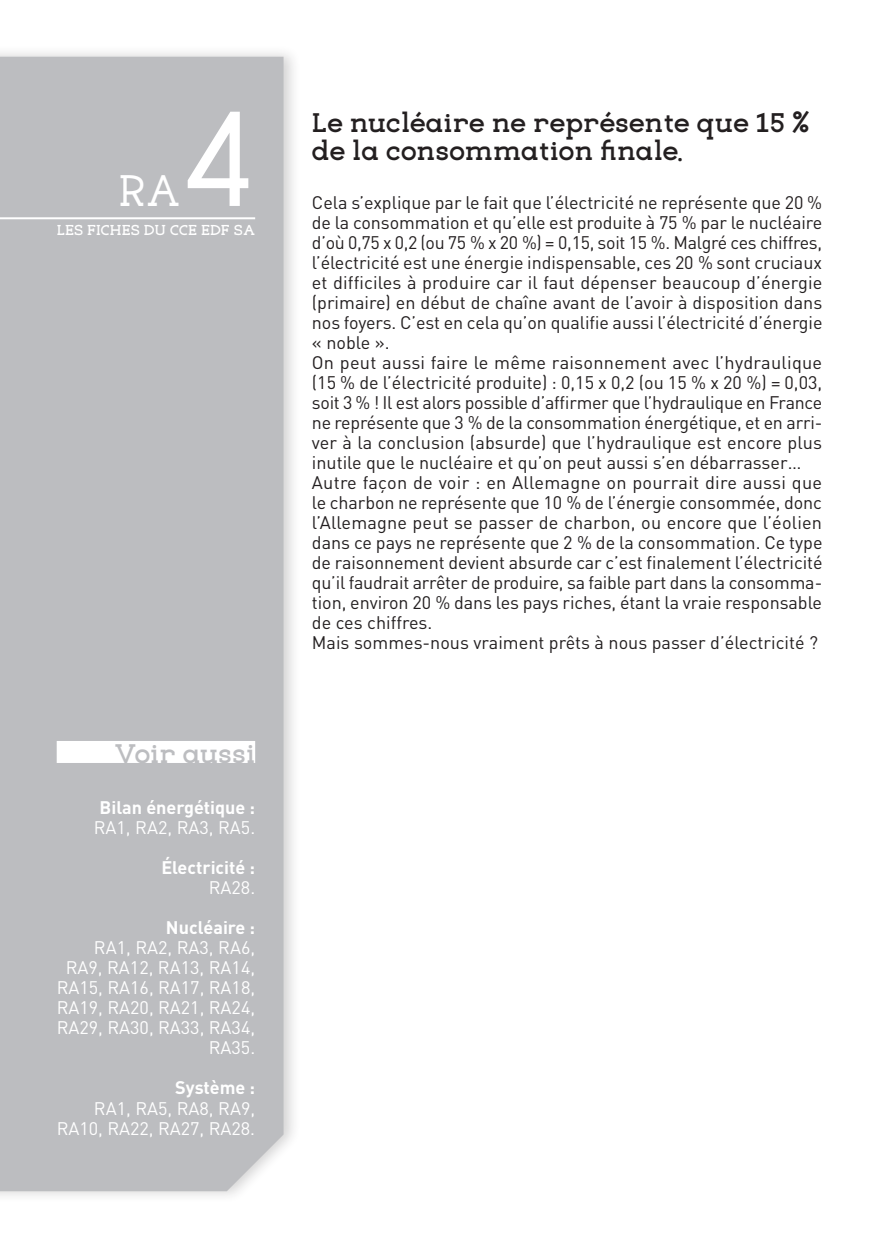
<style>
.page{position:relative;width:879px;height:1248px;background:#fff}
.page>*{position:absolute;margin:0;border:0;box-sizing:border-box;transform-origin:0 0}
.t1{font:140px "Eligible";color:#fff}
.t2{font:46px "Eligible";color:#fff}
.t3{font:700 28px/28px "Eligible";color:#231f20}
.t4{font:700 28px "Eligible";color:#bcbdc0}
.t5{font:18px/20px "DIN";letter-spacing:-.005em;color:#231f20}
.t6{font:18px/20px "DIN";color:#fff;text-align:right}
.t7{font:700 18px "DIN";color:#fff}
.t8{font:700 15px "Eligible";color:#fff}
</style>
<div class="page">
<div style="left:0;top:45px;width:302px;height:1157px;background:#231f20;opacity:.2"></div>
<div style="left:0;top:57px;width:283px;height:1134px;background:#bcbdc0"></div>
<hr style="left:0;top:217px;width:255px;height:2px;background:#fff">
<div style="left:57px;top:741px;width:198px;height:22px;background:#fff"></div>
<h1 class="t1" style="left:181px;top:33px;width:76px">4</h1>
<h3 class="t3" style="left:312px;top:107px;width:500px">Le nucléaire ne représente que 15 % de la consommation finale.</h3>
<h2 class="t2" style="left:119px;top:149px;width:64px">RA</h2>
<p class="t5" style="left:312px;top:192px;width:512px">Cela s’explique par le fait que l’électricité ne représente que 20 % de la consommation et qu’elle est produite à 75 % par le nucléaire d’où 0,75 x 0,2 (ou 75 % x 20 %) = 0,15, soit 15 %. Malgré ces chiffres, l’électricité est une énergie indispensable, ces 20 % sont cruciaux et difficiles à produire car il faut dépenser beaucoup d’énergie (primaire) en début de chaîne avant de l’avoir à disposition dans nos foyers. C’est en cela qu’on qualifie aussi l’électricité d’énergie « noble ».<br>On peut aussi faire le même raisonnement avec l’hydraulique (15 % de l’électricité produite) : 0,15 x 0,2 (ou 15 % x 20 %) = 0,03, soit 3 % ! Il est alors possible d’affirmer que l’hydraulique en France ne représente que 3 % de la consommation énergétique, et en arri&shy;ver à la conclusion (absurde) que l’hydraulique est encore plus inutile que le nucléaire et qu’on peut aussi s’en débarrasser… Autre façon de voir : en Allemagne on pourrait dire aussi que le charbon ne représente que 10 % de l’énergie consommée, donc l’Allemagne peut se passer de charbon, ou encore que l’éolien dans ce pays ne représente que 2 % de la consommation. Ce type de raisonnement devient absurde car c’est finalement l’électricité qu’il faudrait arrêter de produire, sa faible part dans la consomma&shy;tion, environ 20 % dans les pays riches, étant la vraie responsable de ces chiffres.<br>Mais sommes-nous vraiment prêts à nous passer d’électricité ?</p>
<p class="t8" style="left:57px;top:216px;width:200px">LES FICHES DU CCE EDF SA</p>
<h3 class="t4" style="left:114px;top:728px;width:143px">Voir aussi</h3>
<p class="t7" style="left:100px;top:796px;width:157px">Bilan énergétique :</p>
<p class="t6" style="left:94px;top:817px;width:163px">RA1, RA2, RA3, RA5.</p>
<p class="t7" style="left:161px;top:856px;width:95px">Électricité :</p>
<p class="t6" style="left:209px;top:877px;width:48px">RA28.</p>
<p class="t7" style="left:166px;top:916px;width:91px">Nucléaire :</p>
<p class="t6" style="left:57px;top:937px;width:200px">RA1, RA2, RA3, RA6,<br>RA9, RA12, RA13, RA14,<br>RA15, RA16, RA17, RA18,<br>RA19, RA20, RA21, RA24,<br>RA29, RA30, RA33, RA34,<br>RA35.</p>
<p class="t7" style="left:175px;top:1076px;width:81px">Système :</p>
<p class="t6" style="left:57px;top:1097px;width:200px">RA1, RA5, RA8, RA9,<br>RA10, RA22, RA27, RA28.</p>
</div>
